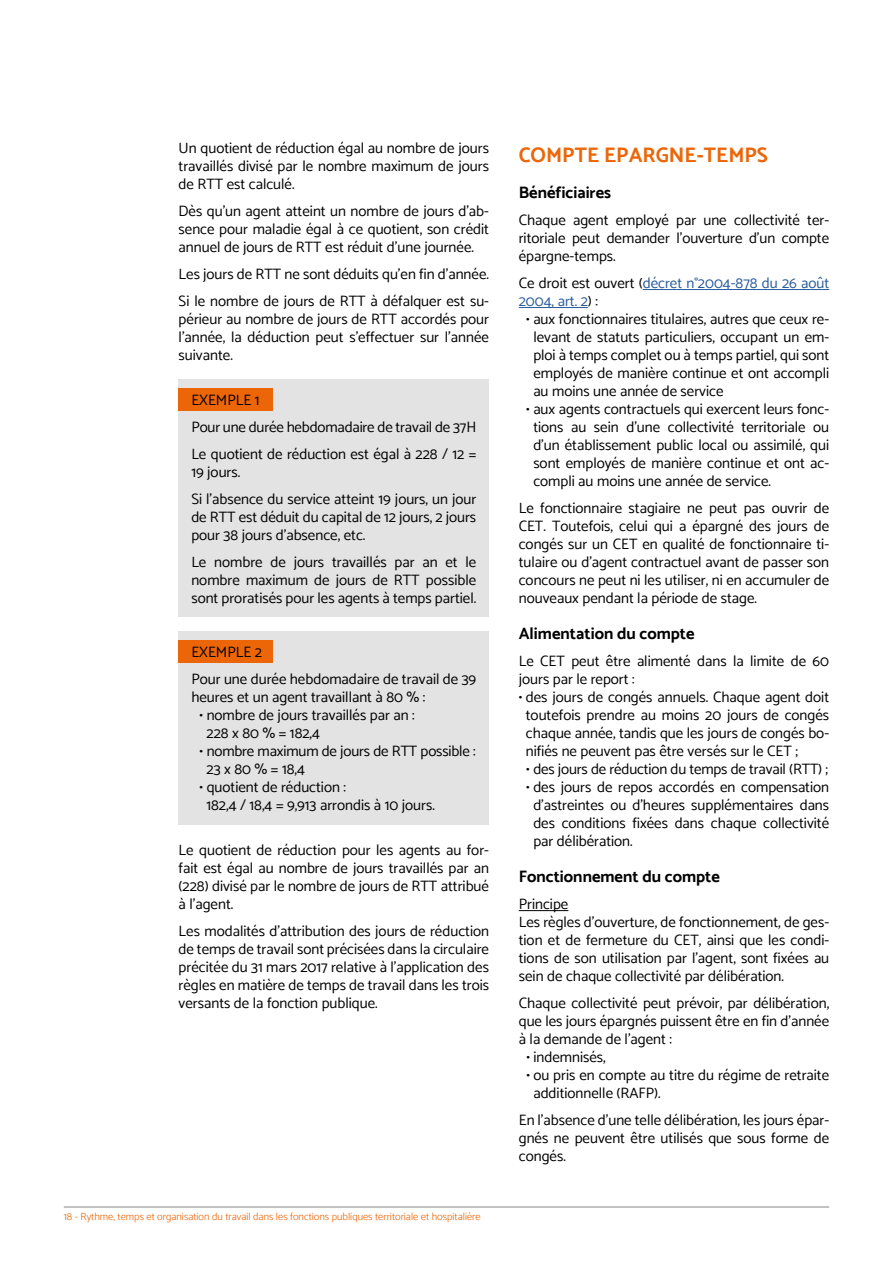
<style>
.page{position:relative;width:893px;height:1263px;background:#fff}
.page>*{position:absolute;margin:0;border:0;box-sizing:border-box;transform-origin:0 0}
.t1{font:700 21px "Catamaran";color:#ec6608}
.t2{font:700 16.5px "Catamaran";color:#000}
.t3{font:15px/18px "Catamaran";color:#000;text-align:justify}
.t4{font:15px/18px "Catamaran";color:#275b9b}
.t5{font:300 10.5px "Catamaran";color:#ec6608}
.s1{color:#000}
</style>
<div class="page">
<hr style="left:64px;top:1206px;width:765px;height:1px;background:#878787">
<div style="left:179px;top:379px;width:310px;height:238px;background:#e3e3e3"></div>
<div style="left:179px;top:631px;width:310px;height:194px;background:#e3e3e3"></div>
<div style="left:179px;top:388px;width:94px;height:23px;background:#ec6608"></div>
<div style="left:179px;top:640px;width:94px;height:23px;background:#ec6608"></div>
<hr style="left:643px;top:289px;width:186px;height:1px;background:#275b9b">
<hr style="left:519px;top:307px;width:69px;height:1px;background:#275b9b">
<hr style="left:519px;top:910px;width:49px;height:1px;background:#000">
<p class="t3" style="left:179px;top:139px;width:312px">Un quotient de réduction égal au nombre de jours travaillés divisé par le nombre maximum de jours de RTT est calculé.</p>
<p class="t3" style="left:179px;top:202px;width:312px">Dès qu’un agent atteint un nombre de jours d’ab&shy;sence pour maladie égal à ce quotient, son crédit annuel de jours de RTT est réduit d’une journée.</p>
<p class="t3" style="left:179px;top:260px;width:312px;line-height:27px">Les jours de RTT ne sont déduits qu’en fin d’année.<br>Si le nombre de jours de RTT à défalquer est su-</p>
<p class="t3" style="left:179px;top:310px;width:312px">périeur au nombre de jours de RTT accordés pour l’année, la déduction peut s’effectuer sur l’année suivante.</p>
<p class="t3" style="left:191px;top:386px;width:286px;line-height:27px;text-align:left">EXEMPLE 1<br>Pour une durée hebdomadaire de travail de 37H<br>Le quotient de réduction est égal à 228 / 12 =</p>
<p class="t3" style="left:191px;top:458px;width:286px;line-height:27px">19 jours.<br>Si l’absence du service atteint 19 jours, un jour</p>
<p class="t3" style="left:191px;top:508px;width:286px">de RTT est déduit du capital de 12 jours, 2 jours pour 38 jours d’absence, etc.</p>
<p class="t3" style="left:191px;top:553px;width:286px">Le nombre de jours travaillés par an et le nombre maximum de jours de RTT possible sont proratisés pour les agents à temps partiel.</p>
<p class="t3" style="left:191px;top:638px;width:286px;line-height:27px">EXEMPLE 2<br>Pour une durée hebdomadaire de travail de 39</p>
<p class="t3" style="left:191px;top:688px;width:236px">heures et un agent travaillant à 80 % :</p>
<p class="t3" style="left:207px;top:706px;width:210px;text-indent:-7px">• nombre de jours travaillés par an :<br>228 x 80 % = 182,4</p>
<p class="t3" style="left:207px;top:742px;width:271px;text-indent:-7px">• nombre maximum de jours de RTT possible :<br>23 x 80 % = 18,4</p>
<p class="t3" style="left:207px;top:778px;width:230px;text-indent:-7px">• quotient de réduction :<br>182,4 / 18,4 = 9,913 arrondis à 10 jours.</p>
<p class="t3" style="left:179px;top:841px;width:312px">Le quotient de réduction pour les agents au for&shy;fait est égal au nombre de jours travaillés par an (228) divisé par le nombre de jours de RTT attribué à l’agent.</p>
<p class="t3" style="left:179px;top:922px;width:312px">Les modalités d’attribution des jours de réduction de temps de travail sont précisées dans la circulaire précitée du 31 mars 2017 relative à l’application des règles en matière de temps de travail dans les trois versants de la fonction publique.</p>
<p class="t5" style="left:64px;top:1210px;width:418px">18 - Rythme, temps et organisation du travail dans les fonctions publiques territoriale et hospitalière</p>
<h1 class="t1" style="left:519px;top:142px;width:251px">COMPTE EPARGNE-TEMPS</h1>
<p class="t2" style="left:519px;top:183px;width:94px">Bénéficiaires</p>
<p class="t3" style="left:519px;top:211px;width:312px">Chaque agent employé par une collectivité ter&shy;ritoriale peut demander l’ouverture d’un compte épargne-temps.</p>
<p class="t4" style="left:519px;top:274px;width:312px"><span class="s1">Ce droit est ouvert (</span>décret n°2004-878 du 26 août<br>2004, art. 2<span class="s1">) :</span></p>
<p class="t3" style="left:533px;top:310px;width:297px;text-indent:-7px">• aux fonctionnaires titulaires, autres que ceux re&shy;levant de statuts particuliers, occupant un em&shy;ploi à temps complet ou à temps partiel, qui sont employés de manière continue et ont accompli au moins une année de service</p>
<p class="t3" style="left:533px;top:400px;width:297px;text-indent:-7px">• aux agents contractuels qui exercent leurs fonc&shy;tions au sein d’une collectivité territoriale ou d’un établissement public local ou assimilé, qui sont employés de manière continue et ont ac&shy;compli au moins une année de service.</p>
<p class="t3" style="left:519px;top:499px;width:312px">Le fonctionnaire stagiaire ne peut pas ouvrir de CET. Toutefois, celui qui a épargné des jours de congés sur un CET en qualité de fonctionnaire ti&shy;tulaire ou d’agent contractuel avant de passer son concours ne peut ni les utiliser, ni en accumuler de nouveaux pendant la période de stage.</p>
<p class="t2" style="left:519px;top:624px;width:177px">Alimentation du compte</p>
<p class="t3" style="left:519px;top:652px;width:312px">Le CET peut être alimenté dans la limite de 60 jours par le report :</p>
<p class="t3" style="left:526px;top:688px;width:305px;text-indent:-7px">• des jours de congés annuels. Chaque agent doit toutefois prendre au moins 20 jours de congés chaque année, tandis que les jours de congés bo&shy;nifiés ne peuvent pas être versés sur le CET ;</p>
<p class="t3" style="left:526px;top:760px;width:303px">• des jours de réduction du temps de travail (RTT) ;</p>
<p class="t3" style="left:533px;top:778px;width:297px;text-indent:-7px">• des jours de repos accordés en compensation d’astreintes ou d’heures supplémentaires dans des conditions fixées dans chaque collectivité par délibération.</p>
<p class="t2" style="left:519px;top:867px;width:203px">Fonctionnement du compte</p>
<p class="t3" style="left:519px;top:895px;width:312px;text-align:left">Principe<br>Les règles d’ouverture, de fonctionnement, de ges&shy;tion et de fermeture du CET, ainsi que les condi&shy;tions de son utilisation par l’agent, sont fixées au sein de chaque collectivité par délibération.</p>
<p class="t3" style="left:519px;top:994px;width:312px">Chaque collectivité peut prévoir, par délibération, que les jours épargnés puissent être en fin d’année à la demande de l’agent :</p>
<p class="t3" style="left:526px;top:1048px;width:81px">• indemnisés,</p>
<p class="t3" style="left:533px;top:1066px;width:297px;text-indent:-7px">• ou pris en compte au titre du régime de retraite additionnelle (RAFP).</p>
<p class="t3" style="left:519px;top:1111px;width:312px">En l’absence d’une telle délibération, les jours épar&shy;gnés ne peuvent être utilisés que sous forme de congés.</p>
</div>
